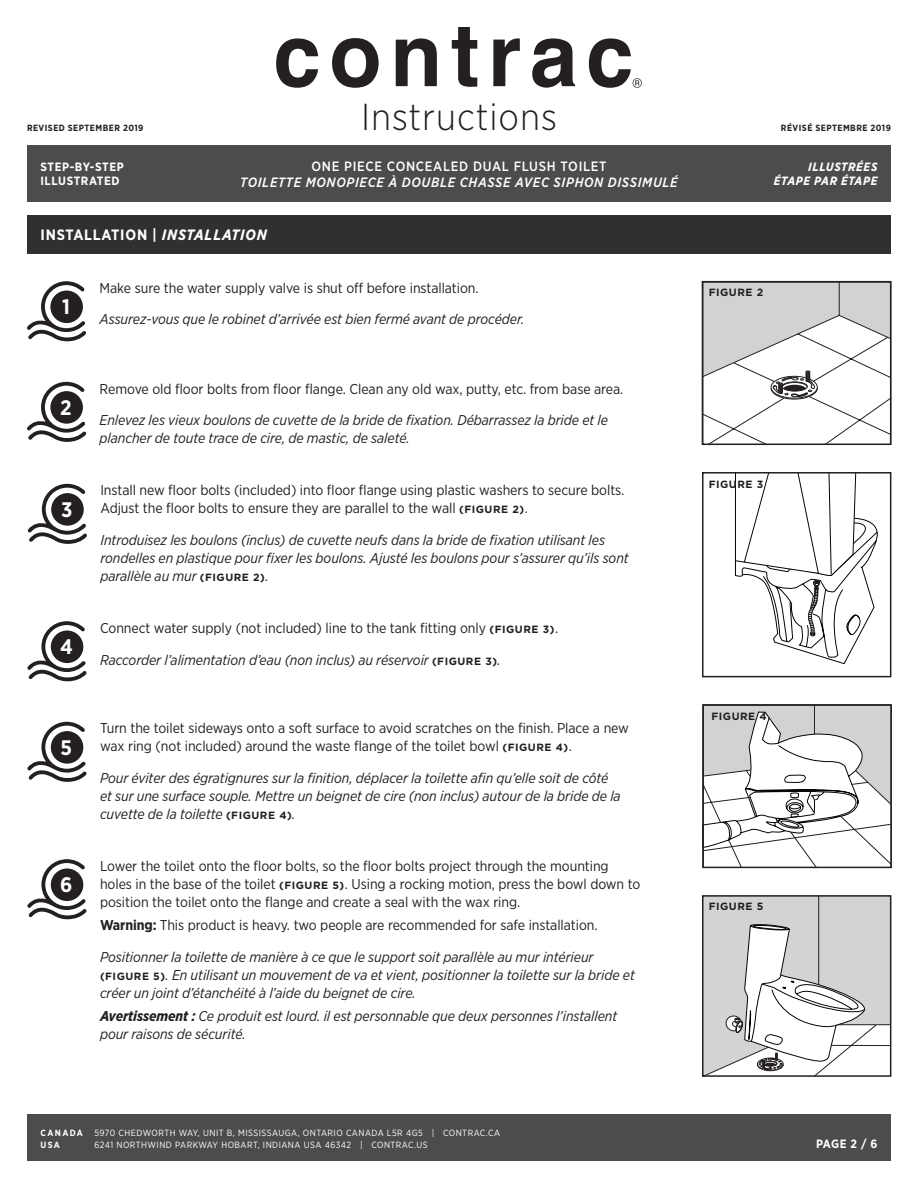
<style>
.page{position:relative;width:918px;height:1188px;background:#fff}
.page>*{position:absolute;margin:0;border:0;box-sizing:border-box;transform-origin:0 0}
.t1{font:300 37.5px "Gotham Narrow";letter-spacing:.025em;color:#231f20}
.t2{font:700 21px "Gotham Narrow";color:#fff}
.body___Header{font:700 15px "Gotham Narrow";letter-spacing:.05em;color:#fff}
.body___Content{font:italic 14.25px/18px "Gotham Narrow";letter-spacing:-.005em;color:#231f20}
.body___Content-2{font:14.25px/18px "Gotham Narrow";letter-spacing:-.005em;color:#231f20}
.body___Disclaimer{font:italic 14.25px/18px "Gotham Narrow";letter-spacing:-.005em;color:#231f20}
.body___Disclaimer-2{font:14.25px "Gotham Narrow";letter-spacing:-.005em;color:#231f20}
.t3{font:italic 500 13.5px "Gotham Narrow";letter-spacing:.05em;color:#fff}
.t4{font:500 13.5px "Gotham Narrow";letter-spacing:.05em;color:#fff}
.t5{font:700 12px/14.4px "Gotham Narrow";letter-spacing:.05em;color:#fff}
.t6{font:italic 700 12px/14.4px "Gotham Narrow";letter-spacing:.05em;color:#fff;text-align:right}
.t7{font:700 10.5px "Gotham";letter-spacing:.05em;color:#231f20}
.t8{font:9px "Gotham Narrow";letter-spacing:.05em;color:#fff}
.t9{font:700 9px "Gotham Narrow";letter-spacing:.05em;color:#231f20}
.t10{font:700 9px "Gotham Narrow";letter-spacing:.15em;color:#fff}
.s1{font-style:italic}
.s2{font-family:"Gotham";font-weight:700;font-size:10.5px}
.s3{font-family:"Gotham";font-weight:700;font-style:normal;font-size:10.5px}
.s4{font-weight:700}
</style>
<div class="page">
<svg style="left:276px;top:38px;width:42px;height:50px"></svg>
<svg style="left:332px;top:38px;width:47px;height:50px"></svg>
<svg style="left:396px;top:38px;width:41px;height:48px"></svg>
<svg style="left:452px;top:27px;width:25px;height:60px"></svg>
<svg style="left:493px;top:38px;width:27px;height:48px"></svg>
<svg style="left:532px;top:38px;width:43px;height:50px"></svg>
<svg style="left:589px;top:38px;width:53px;height:50px"></svg>
<div style="left:27px;top:145px;width:864px;height:57px;background:#4b4c4d"></div>
<div style="left:27px;top:1115px;width:864px;height:46px;background:#4b4c4d"></div>
<div style="left:27px;top:215px;width:864px;height:39px;background:#312f30"></div>
<svg style="left:27px;top:281px;width:59px;height:60px"></svg>
<div style="left:50px;top:291px;width:33px;height:32px;background:#241f21;border-radius:50%"></div>
<svg style="left:705px;top:284px;width:183px;height:158px"></svg>
<div style="left:702px;top:281px;width:189px;height:164px;border:2px solid #231f20"></div>
<svg style="left:27px;top:382px;width:59px;height:60px"></svg>
<div style="left:50px;top:391px;width:33px;height:33px;background:#241f21;border-radius:50%"></div>
<svg style="left:28px;top:484px;width:59px;height:60px"></svg>
<div style="left:51px;top:493px;width:33px;height:33px;background:#241f21;border-radius:50%"></div>
<svg style="left:27px;top:621px;width:60px;height:60px"></svg>
<div style="left:51px;top:631px;width:32px;height:32px;background:#241f21;border-radius:50%"></div>
<svg style="left:735px;top:475px;width:143px;height:189px"></svg>
<div style="left:702px;top:472px;width:189px;height:205px;border:2px solid #231f20"></div>
<svg style="left:705px;top:707px;width:184px;height:158px"></svg>
<div style="left:702px;top:704px;width:190px;height:164px;border:2px solid #231f20"></div>
<svg style="left:705px;top:898px;width:183px;height:176px"></svg>
<div style="left:702px;top:895px;width:189px;height:182px;border:2px solid #231f20"></div>
<svg style="left:27px;top:722px;width:60px;height:60px"></svg>
<div style="left:51px;top:731px;width:32px;height:33px;background:#241f21;border-radius:50%"></div>
<svg style="left:27px;top:859px;width:60px;height:60px"></svg>
<div style="left:51px;top:869px;width:32px;height:32px;background:#241f21;border-radius:50%"></div>
<h1 class="t1" style="left:361px;top:94px;width:197px">Instructions</h1>
<p class="t4" style="left:311px;top:157px;width:297px">ONE PIECE CONCEALED DUAL FLUSH TOILET</p>
<p class="t3" style="left:240px;top:173px;width:439px">TOILETTE MONOPIECE À DOUBLE CHASSE AVEC SIPHON DISSIMULÉ</p>
<p class="t9" style="left:27px;top:122px;width:118px">REVISED SEPTEMBER 2019</p>
<p class="t9" style="left:781px;top:122px;width:112px">RÉVISÉ SEPTEMBRE 2019</p>
<p class="t5" style="left:40px;top:159px;width:85px">STEP-BY-STEP<br>ILLUSTRATED</p>
<p class="t6" style="left:774px;top:159px;width:105px">ILLUSTRÉES<br>ÉTAPE PAR ÉTAPE</p>
<p class="body___Header" style="left:40px;top:225px;width:228px">INSTALLATION | <span class="s1">INSTALLATION</span></p>
<p class="t2" style="left:62px;top:293px;width:9px">1</p>
<p class="t2" style="left:60px;top:394px;width:13px">2</p>
<p class="t2" style="left:61px;top:496px;width:13px">3</p>
<p class="t2" style="left:60px;top:633px;width:14px">4</p>
<p class="t2" style="left:61px;top:734px;width:13px">5</p>
<p class="t2" style="left:60px;top:871px;width:14px">6</p>
<p class="body___Content-2" style="left:100px;top:278px;width:381px">Make sure the water supply valve is shut off before installation.</p>
<p class="body___Content" style="left:100px;top:310px;width:426px">Assurez-vous que le robinet d’arrivée est bien fermé avant de procéder.</p>
<p class="body___Content-2" style="left:100px;top:380px;width:525px">Remove old floor bolts from floor flange. Clean any old wax, putty, etc. from base area.</p>
<p class="body___Content" style="left:100px;top:411px;width:510px">Enlevez les vieux boulons de cuvette de la bride de fixation. Débarrassez la bride et le plancher de toute trace de cire, de mastic, de saleté.</p>
<p class="body___Content-2" style="left:100px;top:481px;width:526px">Install new floor bolts (included) into floor flange using plastic washers to secure bolts.<br>Adjust the floor bolts to ensure they are parallel to the wall <span class="s2">(FIGURE 2)</span>.</p>
<p class="body___Content" style="left:100px;top:530px;width:530px">Introduisez les boulons (inclus) de cuvette neufs dans la bride de fixation utilisant les rondelles en plastique pour fixer les boulons. Ajusté les boulons pour s’assurer qu’ils sont parallèle au mur <span class="s3">(FIGURE 2)</span>.</p>
<p class="body___Content-2" style="left:100px;top:619px;width:460px">Connect water supply (not included) line to the tank fitting only <span class="s2">(FIGURE 3)</span>.</p>
<p class="body___Content" style="left:100px;top:650px;width:402px">Raccorder l’alimentation d’eau (non inclus) au réservoir <span class="s3">(FIGURE 3)</span>.</p>
<p class="body___Content-2" style="left:100px;top:719px;width:530px">Turn the toilet sideways onto a soft surface to avoid scratches on the finish. Place a new wax ring (not included) around the waste flange of the toilet bowl <span class="s2">(FIGURE 4)</span>.</p>
<p class="body___Content" style="left:100px;top:768px;width:522px">Pour éviter des égratignures sur la finition, déplacer la toilette afin qu’elle soit de côté et sur une surface souple. Mettre un beignet de cire (non inclus) autour de la bride de la cuvette de la toilette <span class="s3">(FIGURE 4)</span>.</p>
<p class="body___Content-2" style="left:100px;top:856px;width:542px">Lower the toilet onto the floor bolts, so the floor bolts project through the mounting holes in the base of the toilet <span class="s2">(FIGURE 5)</span>. Using a rocking motion, press the bowl down to position the toilet onto the flange and create a seal with the wax ring.</p>
<p class="body___Disclaimer-2" style="left:100px;top:916px;width:499px"><span class="s4">Warning:</span> This product is heavy. two people are recommended for safe installation.</p>
<p class="body___Content" style="left:100px;top:947px;width:536px">Positionner la toilette de manière à ce que le support soit parallèle au mur intérieur <span class="s3">(FIGURE 5)</span>. En utilisant un mouvement de va et vient, positionner la toilette sur la bride et créer un joint d’étanchéité à l’aide du beignet de cire.</p>
<p class="body___Disclaimer" style="left:100px;top:1007px;width:519px"><span class="s4">Avertissement :</span> Ce produit est lourd. il est personnable que deux personnes l’installent pour raisons de sécurité.</p>
<p class="t7" style="left:709px;top:286px;width:56px">FIGURE 2</p>
<p class="t7" style="left:709px;top:477px;width:56px">FIGURE 3</p>
<p class="t7" style="left:711px;top:709px;width:57px">FIGURE 4</p>
<p class="t7" style="left:709px;top:900px;width:56px">FIGURE 5</p>
<p class="t10" style="left:40px;top:1127px;width:44px">CANADA</p>
<p class="t8" style="left:94px;top:1127px;width:407px">5970 CHEDWORTH WAY, UNIT B, MISSISSAUGA, ONTARIO CANADA L5R 4G5 | CONTRAC.CA</p>
<p class="t10" style="left:40px;top:1139px;width:21px">USA</p>
<p class="t8" style="left:94px;top:1139px;width:335px">6241 NORTHWIND PARKWAY HOBART, INDIANA USA 46342 | CONTRAC.US</p>
<p class="t5" style="left:816px;top:1136px;width:63px">PAGE 2 / 6</p>
</div>
